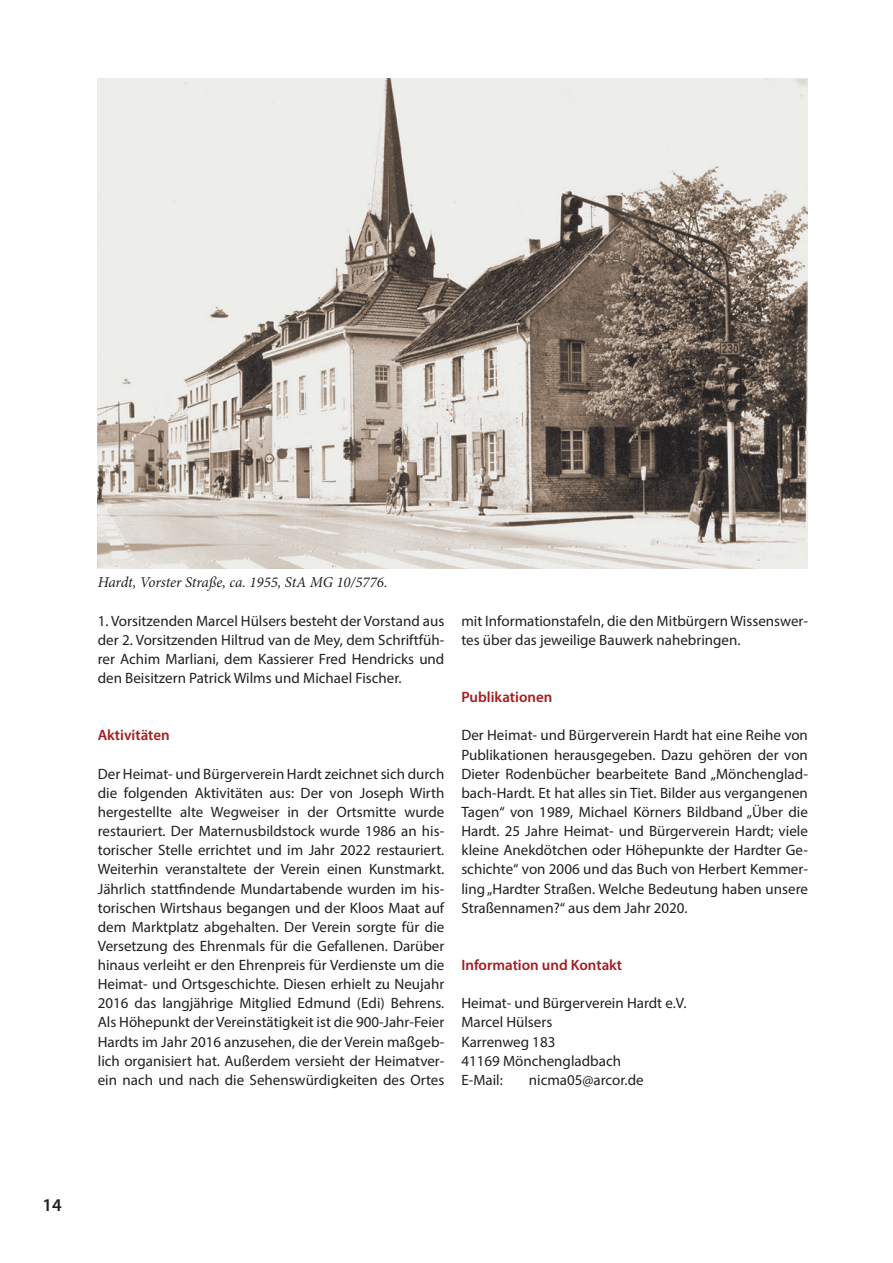
<style>
.page{position:relative;width:893px;height:1263px;background:#fff}
.page>*{position:absolute;margin:0;border:0;box-sizing:border-box;transform-origin:0 0}
.t1{font:600 18px "Myriad Pro";color:#231f20}
.Fließtext{font:15px/19px "Myriad Pro";color:#231f20;text-align:justify}
.Zw_Ü{font:600 15px "Myriad Pro";color:#a61c1f}
.BU{font:italic 15px "Minion Pro";letter-spacing:-.01em;color:#231f20}
</style>
<div class="page">
<img style="left:98px;top:79px;width:710px;height:489px">
<p class="BU" style="left:98px;top:572px;width:291px">Hardt, Vorster Straße, ca. 1955, StA MG 10/5776.</p>
<p class="Fließtext" style="left:98px;top:611px;width:348px">1. Vorsitzenden Marcel Hülsers besteht der Vorstand aus der 2. Vorsitzenden Hiltrud van de Mey, dem Schriftfüh&shy;rer Achim Marliani, dem Kassierer Fred Hendricks und den Beisitzern Patrick Wilms und Michael Fischer.</p>
<p class="Zw_Ü" style="left:98px;top:726px;width:73px">Aktivitäten</p>
<p class="Fließtext" style="left:98px;top:764px;width:348px">Der Heimat- und Bürgerverein Hardt zeichnet sich durch die folgenden Aktivitäten aus: Der von Joseph Wirth hergestellte alte Wegweiser in der Ortsmitte wurde restauriert. Der Maternusbildstock wurde 1986 an his&shy;torischer Stelle errichtet und im Jahr 2022 restauriert.<br>Weiterhin veranstaltete der Verein einen Kunstmarkt.<br>Jährlich stattfindende Mundartabende wurden im his&shy;torischen Wirtshaus begangen und der Kloos Maat auf dem Marktplatz abgehalten. Der Verein sorgte für die Versetzung des Ehrenmals für die Gefallenen. Darüber hinaus verleiht er den Ehrenpreis für Verdienste um die Heimat- und Ortsgeschichte. Diesen erhielt zu Neujahr 2016 das langjährige Mitglied Edmund (Edi) Behrens.<br>Als Höhepunkt der Vereinstätigkeit ist die 900-Jahr-Feier Hardts im Jahr 2016 anzusehen, die der Verein maßgeb&shy;lich organisiert hat. Außerdem versieht der Heimatver&shy;ein nach und nach die Sehenswürdigkeiten des Ortes</p>
<p class="Fließtext" style="left:461px;top:611px;width:348px">mit Informationstafeln, die den Mitbürgern Wissenswer&shy;tes über das jeweilige Bauwerk nahebringen.</p>
<p class="Zw_Ü" style="left:461px;top:688px;width:93px">Publikationen</p>
<p class="Fließtext" style="left:461px;top:726px;width:348px">Der Heimat- und Bürgerverein Hardt hat eine Reihe von Publikationen herausgegeben. Dazu gehören der von Dieter Rodenbücher bearbeitete Band „Mönchenglad&shy;bach-Hardt. Et hat alles sin Tiet. Bilder aus vergangenen Tagen“ von 1989, Michael Körners Bildband „Über die Hardt. 25 Jahre Heimat- und Bürgerverein Hardt; viele kleine Anekdötchen oder Höhepunkte der Hardter Ge&shy;schichte“ von 2006 und das Buch von Herbert Kemmer&shy;ling „Hardter Straßen. Welche Bedeutung haben unsere Straßennamen?“ aus dem Jahr 2020.</p>
<p class="Zw_Ü" style="left:461px;top:955px;width:162px">Information und Kontakt</p>
<p class="Fließtext" style="left:461px;top:993px;width:227px">Heimat- und Bürgerverein Hardt e.V.</p>
<p class="Fließtext" style="left:461px;top:1012px;width:92px">Marcel Hülsers</p>
<p class="Fließtext" style="left:461px;top:1032px;width:96px">Karrenweg 183</p>
<p class="Fließtext" style="left:461px;top:1051px;width:161px">41169 Mönchengladbach</p>
<p class="Fließtext" style="left:461px;top:1070px;width:43px">E-Mail:</p>
<p class="Fließtext" style="left:529px;top:1070px;width:116px">nicma05@arcor.de</p>
<p class="t1" style="left:43px;top:1194px;width:21px">14</p>
</div>
